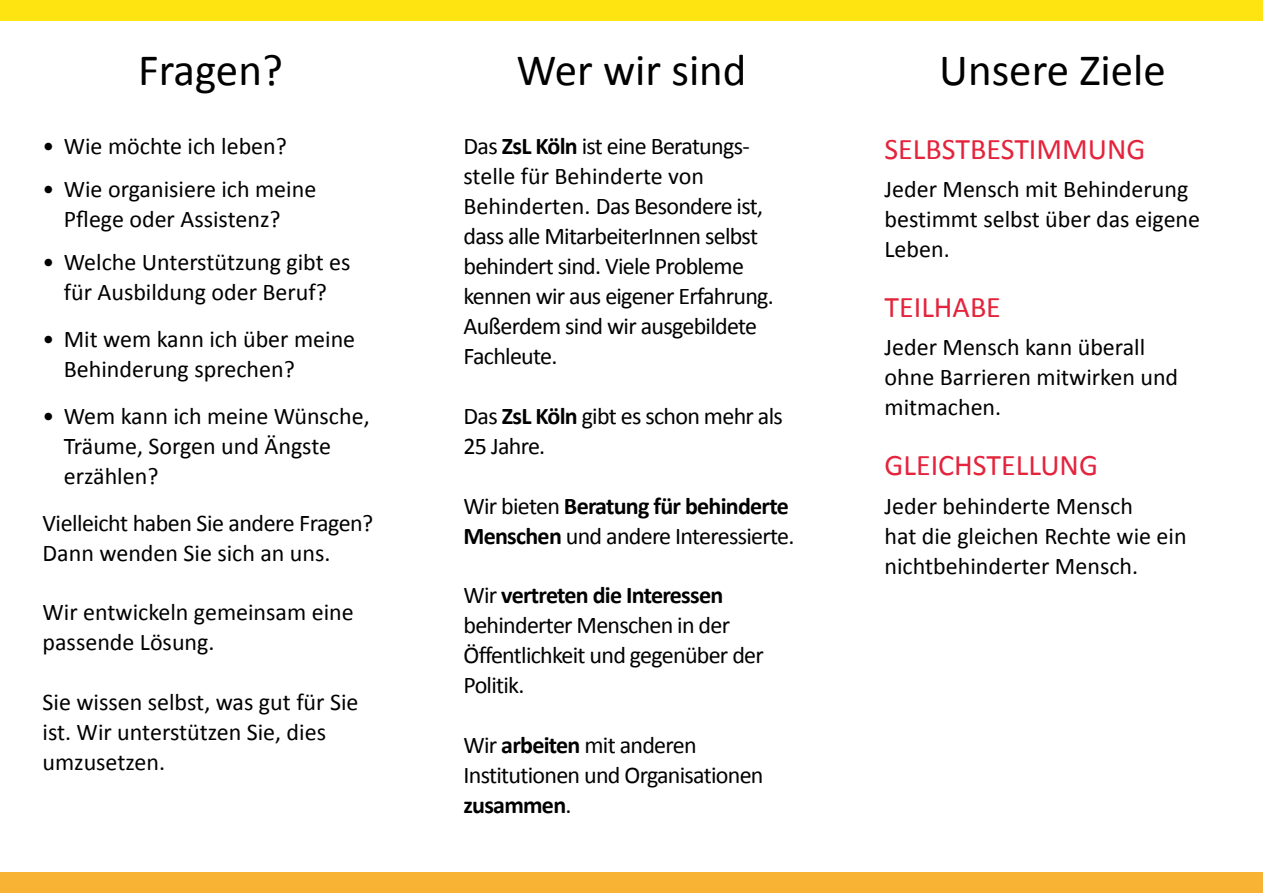
<style>
.page{position:relative;width:1263px;height:893px;background:#fff}
.page>*{position:absolute;margin:0;border:0;box-sizing:border-box;transform-origin:0 0}
.t1{font:45px "Calibri";color:#000}
.t2{font:30px "Calibri";color:#e4233c}
.t3{font:24px/30px "Calibri";color:#000}
.t4{font:24px/30px "Calibri";letter-spacing:-.03em;color:#000}
.t5{font:24px/30px "Calibri";letter-spacing:-.02em;color:#000}
.s1{font-weight:700}
</style>
<div class="page">
<div style="left:0;top:873px;width:1263px;height:20px;background:#f8b334"></div>
<div style="left:0;top:0;width:1263px;height:20px;background:#fee511"></div>
<h1 class="t1" style="left:138px;top:39px;width:146px">Fragen?</h1>
<p class="t3" style="left:43px;top:130px;width:246px">• Wie möchte ich leben?</p>
<p class="t3" style="left:43px;top:173px;width:275px;text-align:center">• Wie organisiere ich meine<br>Pflege oder Assistenz?</p>
<p class="t3" style="left:43px;top:246px;width:309px;text-align:center">• Welche Unterstützung gibt es für Ausbildung oder Beruf?</p>
<p class="t3" style="left:64px;top:323px;width:293px;text-indent:-21px">• Mit wem kann ich über meine<br>Behinderung sprechen?</p>
<p class="t3" style="left:64px;top:400px;width:307px;text-indent:-21px">• Wem kann ich meine Wünsche,<br>Träume, Sorgen und Ängste erzählen?</p>
<p class="t5" style="left:43px;top:507px;width:332px">Vielleicht haben Sie andere Fragen?<br>Dann wenden Sie sich an uns.</p>
<p class="t3" style="left:43px;top:597px;width:313px">Wir entwickeln gemeinsam eine passende Lösung.</p>
<p class="t3" style="left:43px;top:686px;width:317px">Sie wissen selbst, was gut für Sie ist. Wir unterstützen Sie, dies umzusetzen.</p>
<h1 class="t1" style="left:516px;top:39px;width:232px">Wer wir sind</h1>
<h1 class="t1" style="left:939px;top:39px;width:228px">Unsere Ziele</h1>
<p class="t4" style="left:463px;top:130px;width:312px">Das <span class="s1">ZsL Köln</span> ist eine Beratungs&shy;stelle für Behinderte von<br>Behinderten. Das Besondere ist, dass alle MitarbeiterInnen selbst behindert sind. Viele Probleme kennen wir aus eigener Erfahrung.<br>Außerdem sind wir ausgebildete<br>Fachleute.</p>
<p class="t4" style="left:463px;top:400px;width:321px">Das <span class="s1">ZsL Köln</span> gibt es schon mehr als<br>25 Jahre.</p>
<p class="t4" style="left:463px;top:490px;width:332px">Wir bieten <span class="s1">Beratung für behinderte<br>Menschen</span> und andere Interessierte.</p>
<p class="t4" style="left:463px;top:580px;width:302px">Wir <span class="s1">vertreten die Interessen </span>behinderter Menschen in der<br>Öffentlichkeit und gegenüber der<br>Politik.</p>
<p class="t4" style="left:463px;top:729px;width:301px">Wir <span class="s1">arbeiten</span> mit anderen<br>Institutionen und Organisationen <span class="s1">zusammen</span>.</p>
<p class="t2" style="left:884px;top:128px;width:262px">SELBSTBESTIMMUNG</p>
<p class="t3" style="left:884px;top:173px;width:317px">Jeder Mensch mit Behinderung bestimmt selbst über das eigene<br>Leben.</p>
<p class="t2" style="left:884px;top:286px;width:118px">TEILHABE</p>
<p class="t3" style="left:884px;top:332px;width:295px">Jeder Mensch kann überall ohne Barrieren mitwirken und mitmachen.</p>
<p class="t2" style="left:884px;top:444px;width:215px">GLEICHSTELLUNG</p>
<p class="t3" style="left:884px;top:490px;width:304px">Jeder behinderte Mensch<br>hat die gleichen Rechte wie ein nichtbehinderter Mensch.</p>
</div>
